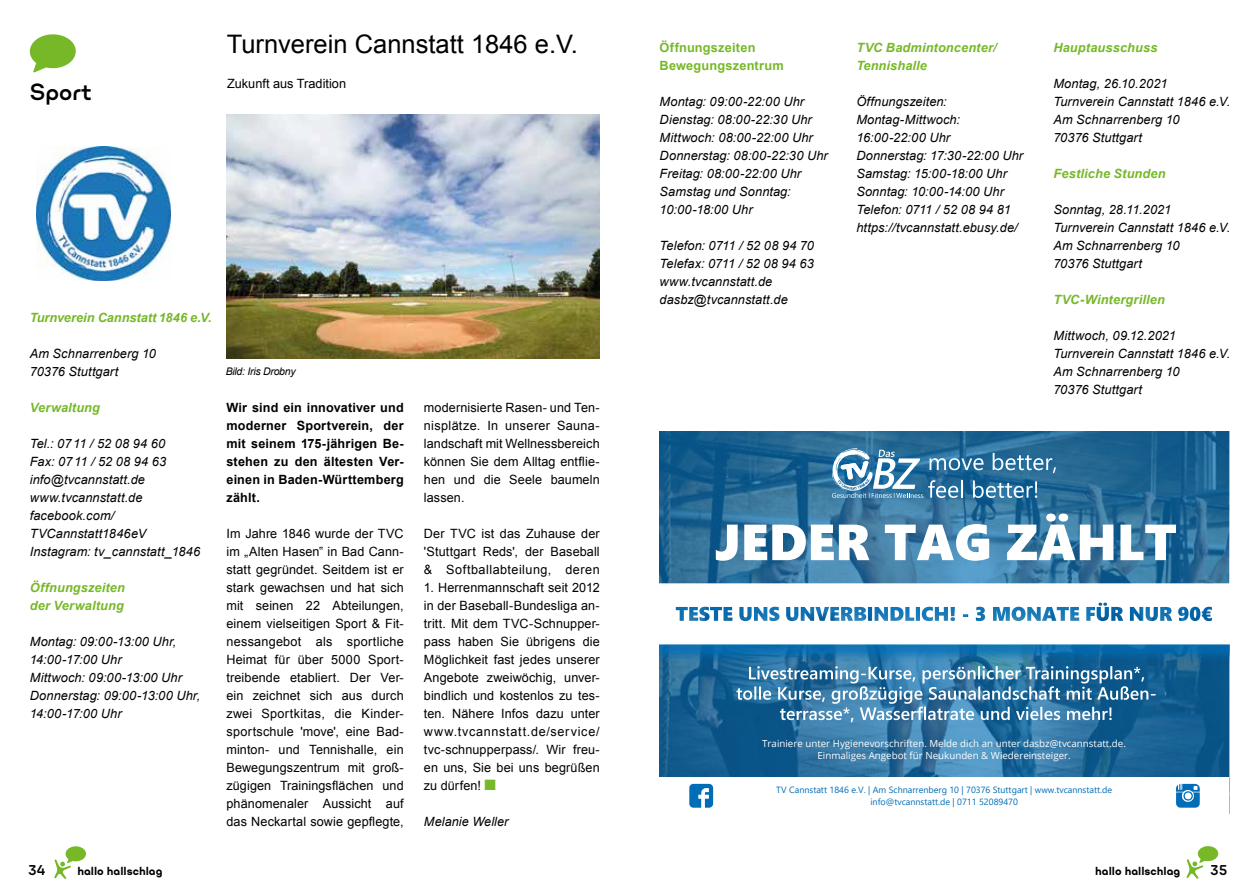
<style>
.page{position:relative;width:1259px;height:893px;background:#fff}
.page>*{position:absolute;margin:0;border:0;box-sizing:border-box;transform-origin:0 0}
.t1{font:25.5px "Arial";color:#000}
.t2{font:700 21px "Ulm Grotesk";color:#000}
.t3{font:12.75px/18px "Arial";letter-spacing:.01em;color:#000;text-align:justify}
.t4{font:italic 12.75px/18px "Arial";letter-spacing:.01em;color:#000}
.t5{font:italic 700 12.75px/18px "Arial";letter-spacing:.01em;color:#76b828}
.t6{font:700 12.75px/18px "Arial";letter-spacing:.015em;color:#000;text-align:justify}
.t7{font:700 12.75px/18px "Arial";letter-spacing:.015em;color:#76b828}
.t8{font:700 12.75px "Ulm Grotesk";color:#000}
.t9{font:800 10.5px "Ulm Grotesk";color:#000}
.t10{font:italic 10.5px "Arial";letter-spacing:-.025em;color:#000}
.t11{font:9.75px/11.7px "Open Sans";color:#fff;text-align:center}
.t12{font:9px/12px "Segoe UI";color:#006eb7;text-align:center}
.s1{color:#76b828}
</style>
<div class="page">
<svg style="left:54px;top:846px;width:32px;height:33px"></svg>
<svg style="left:1186px;top:846px;width:32px;height:33px"></svg>
<svg style="left:30px;top:34px;width:46px;height:38px"></svg>
<img style="left:36px;top:146px;width:135px;height:135px">
<img style="left:659px;top:431px;width:570px;height:346px">
<div style="left:822px;top:440px;width:242px;height:67px;background:#006eb7;opacity:.75"></div>
<svg style="left:832px;top:449px;width:224px;height:49px;background:#548cb1"></svg>
<svg style="left:716px;top:514px;width:460px;height:47px"></svg>
<svg style="left:736px;top:666px;width:419px;height:56px;background:#528bb1"></svg>
<svg style="left:689px;top:784px;width:24px;height:24px"></svg>
<svg style="left:1176px;top:784px;width:23px;height:24px"></svg>
<div style="left:659px;top:586px;width:570px;height:77px;background:#006eb7;opacity:.75"></div>
<svg style="left:659px;top:583px;width:570px;height:61px"></svg>
<img style="left:227px;top:114px;width:373px;height:244px">
<h2 class="t2" style="left:30px;top:78px;width:63px">Sport</h2>
<h1 class="t1" style="left:227px;top:27px;width:353px">Turnverein Cannstatt 1846 e.V.</h1>
<p class="t3" style="left:227px;top:74px;width:121px">Zukunft aus Tradition</p>
<p class="t5" style="left:30px;top:309px;width:183px">Turnverein Cannstatt 1846 e.V.</p>
<p class="t4" style="left:30px;top:345px;width:128px">Am Schnarrenberg 10<br>70376 Stuttgart</p>
<p class="t5" style="left:30px;top:399px;width:72px">Verwaltung</p>
<p class="t4" style="left:30px;top:435px;width:172px">Tel.: 07 11 / 52 08 94 60<br>Fax: 07 11 / 52 08 94 63 info@tvcannstatt.de www.tvcannstatt.de facebook.com/<br>TVCannstatt1846eV<br>Instagram: tv_cannstatt_1846</p>
<p class="t5" style="left:30px;top:579px;width:97px">Öffnungszeiten der Verwaltung</p>
<p class="t4" style="left:30px;top:633px;width:172px">Montag: 09:00-13:00 Uhr,<br>14:00-17:00 Uhr<br>Mittwoch: 09:00-13:00 Uhr<br>Donnerstag: 09:00-13:00 Uhr,<br>14:00-17:00 Uhr</p>
<p class="t10" style="left:226px;top:365px;width:71px">Bild: Iris Drobny</p>
<p class="t6" style="left:226px;top:399px;width:179px">Wir sind ein innovativer und moderner Sportverein, der mit seinem 175-jährigen Be&shy;stehen zu den ältesten Ver&shy;einen in Baden-Württemberg zählt.</p>
<p class="t3" style="left:226px;top:525px;width:179px">Im Jahre 1846 wurde der TVC im „Alten Hasen‟ in Bad Cann&shy;statt gegründet. Seitdem ist er stark gewachsen und hat sich mit seinen 22 Abteilungen, einem vielseitigen Sport &amp; Fit&shy;nessangebot als sportliche Heimat für über 5000 Sport&shy;treibende etabliert. Der Ver&shy;ein zeichnet sich aus durch zwei Sportkitas, die Kinder&shy;sportschule 'move', eine Bad&shy;minton- und Tennishalle, ein Bewegungszentrum mit groß&shy;zügigen Trainingsflächen und phänomenaler Aussicht auf das Neckartal sowie gepflegte,</p>
<p class="t3" style="left:424px;top:399px;width:177px">modernisierte Rasen- und Ten&shy;nisplätze. In unserer Sauna&shy;landschaft mit Wellnessbereich können Sie dem Alltag entflie&shy;hen und die Seele baumeln lassen.</p>
<p class="t3" style="left:424px;top:525px;width:177px">Der TVC ist das Zuhause der 'Stuttgart Reds', der Baseball &amp; Softballabteilung, deren</p>
<p class="t3" style="left:424px;top:579px;width:177px">1. Herrenmannschaft seit 2012 in der Baseball-Bundesliga an&shy;tritt. Mit dem TVC-Schnupper&shy;pass haben Sie übrigens die Möglichkeit fast jedes unserer Angebote zweiwöchig, unver&shy;bindlich und kostenlos zu tes&shy;ten. Nähere Infos dazu unter www.tvcannstatt.de/service/ tvc-schnupperpass/. Wir freu&shy;en uns, Sie bei uns begrüßen zu dürfen! <span class="s1">■</span></p>
<p class="t4" style="left:424px;top:813px;width:86px">Melanie Weller</p>
<p class="t7" style="left:659px;top:39px;width:126px">Öffnungszeiten<br>Bewegungszentrum</p>
<p class="t4" style="left:659px;top:93px;width:170px">Montag: 09:00-22:00 Uhr<br>Dienstag: 08:00-22:30 Uhr<br>Mittwoch: 08:00-22:00 Uhr<br>Donnerstag: 08:00-22:30 Uhr<br>Freitag: 08:00-22:00 Uhr<br>Samstag und Sonntag:<br>10:00-18:00 Uhr</p>
<p class="t4" style="left:659px;top:237px;width:156px">Telefon: 0711 / 52 08 94 70<br>Telefax: 0711 / 52 08 94 63 www.tvcannstatt.de dasbz@tvcannstatt.de</p>
<p class="t5" style="left:856px;top:39px;width:142px">TVC Badmintoncenter/<br>Tennishalle</p>
<p class="t4" style="left:856px;top:93px;width:168px">Öffnungszeiten:<br>Montag-Mittwoch:<br>16:00-22:00 Uhr<br>Donnerstag: 17:30-22:00 Uhr<br>Samstag: 15:00-18:00 Uhr<br>Sonntag: 10:00-14:00 Uhr<br>Telefon: 0711 / 52 08 94 81 https://tvcannstatt.ebusy.de/</p>
<p class="t5" style="left:1053px;top:39px;width:106px">Hauptausschuss</p>
<p class="t4" style="left:1053px;top:75px;width:178px">Montag, 26.10.2021<br>Turnverein Cannstatt 1846 e.V.<br>Am Schnarrenberg 10<br>70376 Stuttgart</p>
<p class="t5" style="left:1053px;top:165px;width:114px">Festliche Stunden</p>
<p class="t4" style="left:1053px;top:201px;width:178px">Sonntag, 28.11.2021<br>Turnverein Cannstatt 1846 e.V.<br>Am Schnarrenberg 10<br>70376 Stuttgart</p>
<p class="t5" style="left:1053px;top:291px;width:113px">TVC-Wintergrillen</p>
<p class="t4" style="left:1053px;top:327px;width:178px">Mittwoch, 09.12.2021<br>Turnverein Cannstatt 1846 e.V.<br>Am Schnarrenberg 10<br>70376 Stuttgart</p>
<p class="t11" style="left:762px;top:738px;width:365px">Trainiere unter Hygienevorschriften. Melde dich an unter dasbz@tvcannstatt.de.<br>Einmaliges Angebot für Neukunden &amp; Wiedereinsteiger.</p>
<p class="t12" style="left:776px;top:783px;width:337px">TV Cannstatt 1846 e.V. | Am Schnarrenberg 10 | 70376 Stuttgart | www.tvcannstatt.de info@tvcannstatt.de | 0711 52089470</p>
<p class="t8" style="left:28px;top:862px;width:18px">34</p>
<p class="t9" style="left:77px;top:864px;width:87px">hallo hallschlag</p>
<p class="t9" style="left:1095px;top:864px;width:87px">hallo hallschlag</p>
<p class="t8" style="left:1210px;top:862px;width:19px">35</p>
</div>
